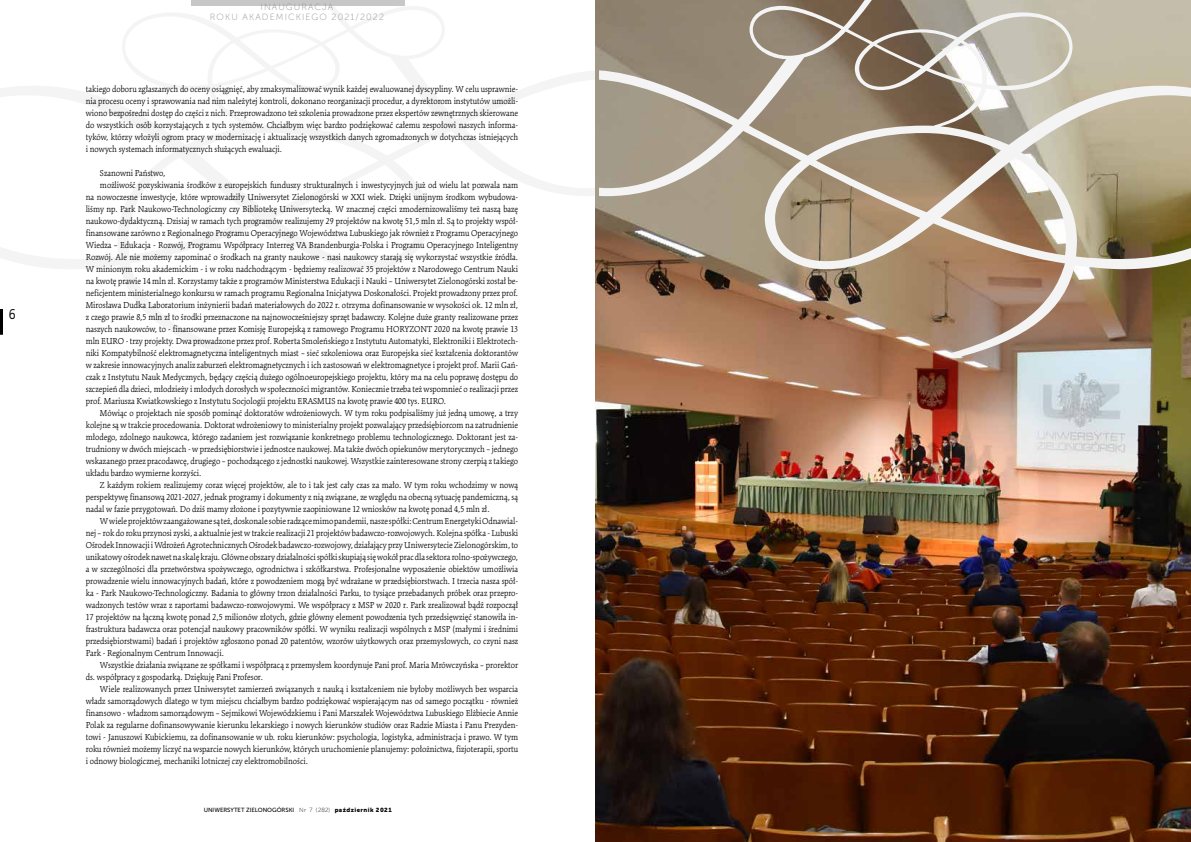
<style>
.page{position:relative;width:1191px;height:842px;background:#fff}
.page>*{position:absolute;margin:0;border:0;box-sizing:border-box;transform-origin:0 0}
.t1{font:14px "EFN Bureau OT";color:#000}
.t2{font:300 9.5px/12px "Kinesis Pro 3";color:#000;text-align:justify}
.t3{font:9px/10.8px "Museo Sans 100";letter-spacing:.12em;color:#929292;text-align:center}
.t4{font:6px "Museo Sans 500";letter-spacing:-.005em;color:#000}
.s1{font-family:"Museo Sans 100"}
.s2{font-family:"Museo Sans 900"}
</style>
<div class="page">
<svg style="left:0;top:0;width:595px;height:358px"></svg>
<div style="left:191px;top:0;width:213px;height:5px;background:#c7c7c7"></div>
<img style="left:595px;top:0;width:596px;height:842px">
<svg style="left:599px;top:0;width:592px;height:358px;background:#a89680"></svg>
<h1 class="t1" style="left:9px;top:306px;width:8px">6</h1>
<p class="t3" style="left:210px;top:1px;width:176px">INAUGURACJA<br>ROKU AKADEMICKIEGO 2021/2022</p>
<p class="t2" style="left:86px;top:83px;width:434px">takiego doboru zgłaszanych do oceny osiągnięć, aby zmaksymalizować wynik każdej ewaluowanej dyscypliny. W celu usprawnie&shy;nia procesu oceny i sprawowania nad nim należytej kontroli, dokonano reorganizacji procedur, a dyrektorom instytutów umożli&shy;wiono bezpośredni dostęp do części z nich. Przeprowadzono też szkolenia prowadzone przez ekspertów zewnętrznych skierowane do wszystkich osób korzystających z tych systemów. Chciałbym więc bardzo podziękować całemu zespołowi naszych informa&shy;tyków, którzy włożyli ogrom pracy w modernizację i aktualizację wszystkich danych zgromadzonych w dotychczas istniejących i nowych systemach informatycznych służących ewaluacji.</p>
<p class="t2" style="left:100px;top:167px;width:67px">Szanowni Państwo,</p>
<p class="t2" style="left:100px;top:179px;width:420px">możliwość pozyskiwania środków z europejskich funduszy strukturalnych i inwestycyjnych już od wielu lat pozwala nam</p>
<p class="t2" style="left:86px;top:191px;width:434px">na nowoczesne inwestycje, które wprowadziły Uniwersytet Zielonogórski w XXI wiek. Dzięki unijnym środkom wybudowa-</p>
<p class="t2" style="left:86px;top:203px;width:434px">liśmy np. Park Naukowo-Technologiczny czy Bibliotekę Uniwersytecką. W znacznej części zmodernizowaliśmy też naszą bazę</p>
<p class="t2" style="left:86px;top:215px;width:434px">naukowo-dydaktyczną. Dzisiaj w ramach tych programów realizujemy 29 projektów na kwotę 51,5 mln zł. Są to projekty współ-</p>
<p class="t2" style="left:86px;top:227px;width:434px">finansowane zarówno z Regionalnego Programu Operacyjnego Województwa Lubuskiego jak również z Programu Operacyjnego</p>
<p class="t2" style="left:86px;top:239px;width:434px">Wiedza – Edukacja - Rozwój, Programu Współpracy Interreg VA Brandenburgia-Polska i Programu Operacyjnego Inteligentny</p>
<p class="t2" style="left:86px;top:251px;width:434px">Rozwój. Ale nie możemy zapominać o środkach na granty naukowe - nasi naukowcy starają się wykorzystać wszystkie źródła.</p>
<p class="t2" style="left:86px;top:263px;width:434px">W minionym roku akademickim - i w roku nadchodzącym - będziemy realizować 35 projektów z Narodowego Centrum Nauki</p>
<p class="t2" style="left:86px;top:275px;width:434px">na kwotę prawie 14 mln zł. Korzystamy także z programów Ministerstwa Edukacji i Nauki – Uniwersytet Zielonogórski został be-</p>
<p class="t2" style="left:86px;top:287px;width:434px">neficjentem ministerialnego konkursu w ramach programu Regionalna Inicjatywa Doskonałości. Projekt prowadzony przez prof.</p>
<p class="t2" style="left:86px;top:299px;width:434px">Mirosława Dudka Laboratorium inżynierii badań materiałowych do 2022 r. otrzyma dofinansowanie w wysokości ok. 12 mln zł,</p>
<p class="t2" style="left:86px;top:311px;width:434px">z czego prawie 8,5 mln zł to środki przeznaczone na najnowocześniejszy sprzęt badawczy. Kolejne duże granty realizowane przez</p>
<p class="t2" style="left:86px;top:323px;width:434px">naszych naukowców, to - finansowane przez Komisję Europejską z ramowego Programu HORYZONT 2020 na kwotę prawie 13</p>
<p class="t2" style="left:86px;top:335px;width:434px">mln EURO - trzy projekty. Dwa prowadzone przez prof. Roberta Smoleńskiego z Instytutu Automatyki, Elektroniki i Elektrotech-</p>
<p class="t2" style="left:86px;top:347px;width:434px">niki Kompatybilność elektromagnetyczna inteligentnych miast – sieć szkoleniowa oraz Europejska sieć kształcenia doktorantów</p>
<p class="t2" style="left:86px;top:359px;width:434px">w zakresie innowacyjnych analiz zaburzeń elektromagnetycznych i ich zastosowań w elektromagnetyce i projekt prof. Marii Gań-</p>
<p class="t2" style="left:86px;top:371px;width:434px">czak z Instytutu Nauk Medycznych, będący częścią dużego ogólnoeuropejskiego projektu, który ma na celu poprawę dostępu do</p>
<p class="t2" style="left:86px;top:383px;width:434px">szczepień dla dzieci, młodzieży i młodych dorosłych w społeczności migrantów. Koniecznie trzeba też wspomnieć o realizacji przez</p>
<p class="t2" style="left:86px;top:395px;width:362px">prof. Mariusza Kwiatkowskiego z Instytutu Socjologii projektu ERASMUS na kwotę prawie 400 tys. EURO.</p>
<p class="t2" style="left:100px;top:407px;width:420px">Mówiąc o projektach nie sposób pominąć doktoratów wdrożeniowych. W tym roku podpisaliśmy już jedną umowę, a trzy</p>
<p class="t2" style="left:86px;top:419px;width:434px">kolejne są w trakcie procedowania. Doktorat wdrożeniowy to ministerialny projekt pozwalający przedsiębiorcom na zatrudnienie</p>
<p class="t2" style="left:86px;top:431px;width:434px">młodego, zdolnego naukowca, którego zadaniem jest rozwiązanie konkretnego problemu technologicznego. Doktorant jest za-</p>
<p class="t2" style="left:86px;top:443px;width:434px">trudniony w dwóch miejscach - w przedsiębiorstwie i jednostce naukowej. Ma także dwóch opiekunów merytorycznych – jednego</p>
<p class="t2" style="left:86px;top:455px;width:434px">wskazanego przez pracodawcę, drugiego – pochodzącego z jednostki naukowej. Wszystkie zainteresowane strony czerpią z takiego</p>
<p class="t2" style="left:86px;top:467px;width:117px">układu bardzo wymierne korzyści.</p>
<p class="t2" style="left:100px;top:479px;width:420px">Z każdym rokiem realizujemy coraz więcej projektów, ale to i tak jest cały czas za mało. W tym roku wchodzimy w nową</p>
<p class="t2" style="left:86px;top:491px;width:434px">perspektywę finansową 2021-2027, jednak programy i dokumenty z nią związane, ze względu na obecną sytuację pandemiczną, są</p>
<p class="t2" style="left:86px;top:503px;width:405px">nadal w fazie przygotowań. Do dziś mamy złożone i pozytywnie zaopiniowane 12 wniosków na kwotę ponad 4,5 mln zł.</p>
<p class="t2" style="left:100px;top:515px;width:420px">W wiele projektów zaangażowane są też, doskonale sobie radzące mimo pandemii, nasze spółki: Centrum Energetyki Odnawial-</p>
<p class="t2" style="left:86px;top:527px;width:434px">nej – rok do roku przynosi zyski, a aktualnie jest w trakcie realizacji 21 projektów badawczo-rozwojowych. Kolejna spółka - Lubuski</p>
<p class="t2" style="left:86px;top:539px;width:434px">Ośrodek Innowacji i Wdrożeń Agrotechnicznych Ośrodek badawczo-rozwojowy, działający przy Uniwersytecie Zielonogórskim, to</p>
<p class="t2" style="left:86px;top:551px;width:434px">unikatowy ośrodek nawet na skalę kraju. Główne obszary działalności spółki skupiają się wokół prac dla sektora rolno-spożywczego,</p>
<p class="t2" style="left:86px;top:563px;width:434px">a w szczególności dla przetwórstwa spożywczego, ogrodnictwa i szkółkarstwa. Profesjonalne wyposażenie obiektów umożliwia</p>
<p class="t2" style="left:86px;top:575px;width:434px">prowadzenie wielu innowacyjnych badań, które z powodzeniem mogą być wdrażane w przedsiębiorstwach. I trzecia nasza spół-</p>
<p class="t2" style="left:86px;top:587px;width:434px">ka - Park Naukowo-Technologiczny. Badania to główny trzon działalności Parku, to tysiące przebadanych próbek oraz przepro-</p>
<p class="t2" style="left:86px;top:599px;width:434px">wadzonych testów wraz z raportami badawczo-rozwojowymi. We współpracy z MSP w 2020 r. Park zrealizował bądź rozpoczął</p>
<p class="t2" style="left:86px;top:611px;width:434px">17 projektów na łączną kwotę ponad 2,5 milionów złotych, gdzie główny element powodzenia tych przedsięwzięć stanowiła in-</p>
<p class="t2" style="left:86px;top:623px;width:434px">frastruktura badawcza oraz potencjał naukowy pracowników spółki. W wyniku realizacji wspólnych z MSP (małymi i średnimi</p>
<p class="t2" style="left:86px;top:635px;width:434px">przedsiębiorstwami) badań i projektów zgłoszono ponad 20 patentów, wzorów użytkowych oraz przemysłowych, co czyni nasz</p>
<p class="t2" style="left:86px;top:647px;width:140px">Park - Regionalnym Centrum Innowacji.</p>
<p class="t2" style="left:100px;top:659px;width:420px">Wszystkie działania związane ze spółkami i współpracą z przemysłem koordynuje Pani prof. Maria Mrówczyńska – prorektor</p>
<p class="t2" style="left:86px;top:671px;width:179px">ds. współpracy z gospodarką. Dziękuję Pani Profesor.</p>
<p class="t2" style="left:100px;top:683px;width:420px">Wiele realizowanych przez Uniwersytet zamierzeń związanych z nauką i kształceniem nie byłoby możliwych bez wsparcia</p>
<p class="t2" style="left:86px;top:695px;width:434px">władz samorządowych dlatego w tym miejscu chciałbym bardzo podziękować wspierającym nas od samego początku - również</p>
<p class="t2" style="left:86px;top:707px;width:434px">finansowo - władzom samorządowym – Sejmikowi Wojewódzkiemu i Pani Marszałek Województwa Lubuskiego Elżbiecie Annie</p>
<p class="t2" style="left:86px;top:719px;width:434px">Polak za regularne dofinansowywanie kierunku lekarskiego i nowych kierunków studiów oraz Radzie Miasta i Panu Prezyden-</p>
<p class="t2" style="left:86px;top:731px;width:434px">towi - Januszowi Kubickiemu, za dofinansowanie w ub. roku kierunków: psychologia, logistyka, administracja i prawo. W tym</p>
<p class="t2" style="left:86px;top:743px;width:434px">roku również możemy liczyć na wsparcie nowych kierunków, których uruchomienie planujemy: położnictwa, fizjoterapii, sportu</p>
<p class="t2" style="left:86px;top:755px;width:224px">i odnowy biologicznej, mechaniki lotniczej czy elektromobilności.</p>
<p class="t4" style="left:204px;top:807px;width:189px">UNIWERSYTET ZIELONOGÓRSKI <span class="s1">Nr 7 (282)</span> <span class="s2">październik 2021</span></p>
</div>
